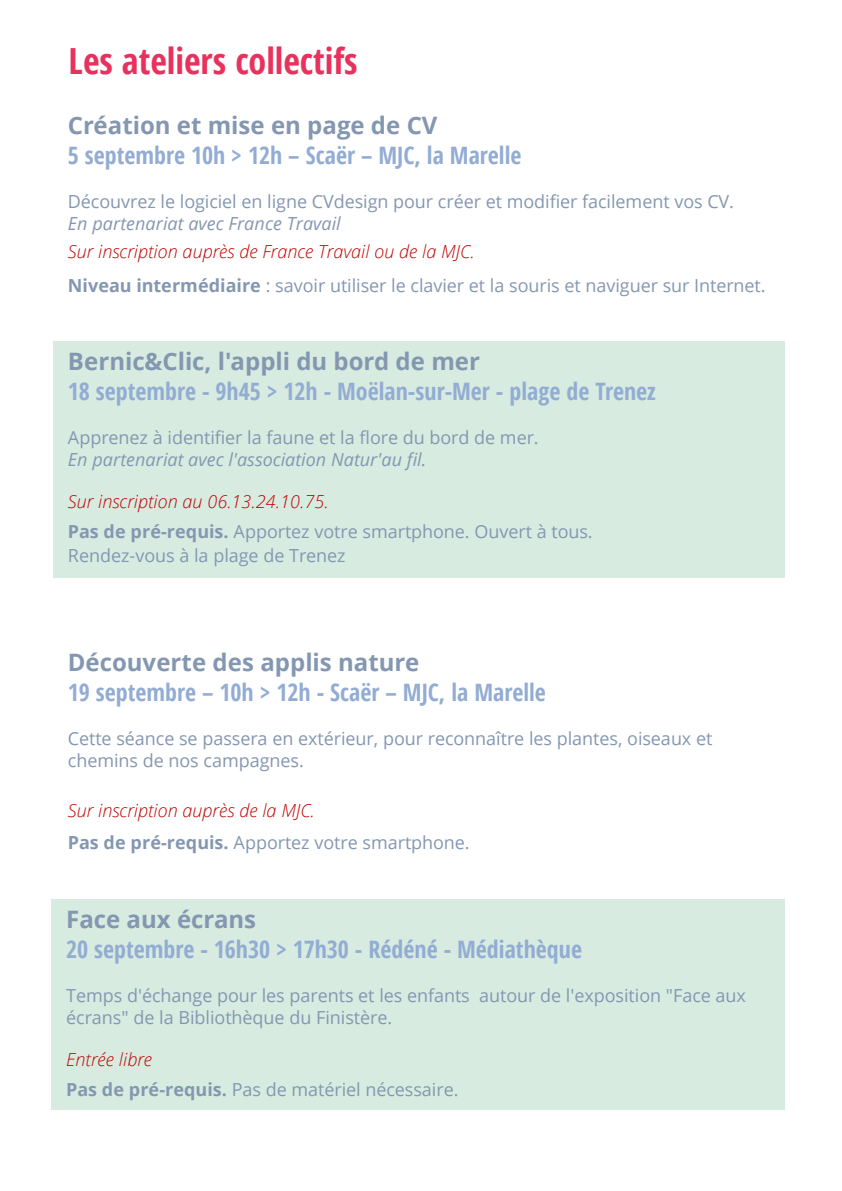
<style>
.page{position:relative;width:842px;height:1191px;background:#fff}
.page>*{position:absolute;margin:0;border:0;box-sizing:border-box;transform-origin:0 0}
.t1{font:700 condensed 36px "Open Sans";color:#e8325d}
.t2{font:700 condensed 24px "Open Sans";color:#92acd3}
.t3{font:700 24px "Open Sans";color:#8497b1}
.t4{font:18px/22px "Open Sans";letter-spacing:-.005em;color:#8497b1}
.t5{font:italic 18px "Open Sans";letter-spacing:.005em;color:#8497b1}
.t6{font:italic 300 18px/32.2px "Open Sans";letter-spacing:.005em;color:#c00302}
.s1{font-weight:300;font-style:italic;color:#c00302}
.s2{font-weight:700}
.s3{font-weight:700;font-style:normal;color:#8497b1}
.s4{font-weight:400;font-style:normal;color:#8497b1}
</style>
<div class="page">
<div style="left:53px;top:341px;width:732px;height:236px;background:#d7ebe0"></div>
<div style="left:52px;top:899px;width:733px;height:211px;background:#d7ebe0"></div>
<h1 class="t1" style="left:69px;top:36px;width:291px">Les ateliers collectifs</h1>
<h2 class="t3" style="left:68px;top:108px;width:371px">Création et mise en page de CV</h2>
<h2 class="t2" style="left:68px;top:138px;width:455px">5 septembre 10h &gt; 12h – Scaër – MJC, la Marelle</h2>
<p class="t4" style="left:68px;top:190px;width:668px">Découvrez le logiciel en ligne CVdesign pour créer et modifier facilement vos CV.</p>
<p class="t5" style="left:68px;top:211px;width:274px">En partenariat avec France Travail</p>
<p class="t4" style="left:68px;top:234px;width:699px;line-height:34px"><span class="s1">Sur inscription auprès de France Travail ou de la MJC.<br></span><span class="s2">Niveau intermédiaire</span> : savoir utiliser le clavier et la souris et naviguer sur Internet.</p>
<h2 class="t3" style="left:68px;top:345px;width:414px">Bernic&amp;Clic, l'appli du bord de mer</h2>
<h2 class="t2" style="left:68px;top:375px;width:589px">18 septembre - 9h45 &gt; 12h - Moëlan-sur-Mer - plage de Trenez</h2>
<p class="t4" style="left:68px;top:426px;width:472px">Apprenez à identifier la faune et la flore du bord de mer.</p>
<p class="t5" style="left:68px;top:447px;width:360px">En partenariat avec l'association Natur'au fil.</p>
<p class="t4" style="left:68px;top:486px;width:526px;line-height:30.2px"><span class="s1">Sur inscription au 06.13.24.10.75.<br></span><span class="s2">Pas de pré-requis.</span> Apportez votre smartphone. Ouvert à tous.</p>
<p class="t4" style="left:68px;top:544px;width:279px">Rendez-vous à la plage de Trenez</p>
<h2 class="t3" style="left:68px;top:645px;width:353px">Découverte des applis nature</h2>
<h2 class="t2" style="left:68px;top:675px;width:479px">19 septembre – 10h &gt; 12h - Scaër – MJC, la Marelle</h2>
<p class="t4" style="left:68px;top:726px;width:646px">Cette séance se passera en extérieur, pour reconnaître les plantes, oiseaux et chemins de nos campagnes.</p>
<p class="t6" style="left:68px;top:793px;width:403px">Sur inscription auprès de la MJC.<br><span class="s3">Pas de pré-requis.</span> <span class="s4">Apportez votre smartphone.</span></p>
<h2 class="t3" style="left:66px;top:902px;width:192px">Face aux écrans</h2>
<h2 class="t2" style="left:66px;top:932px;width:517px">20 septembre - 16h30 &gt; 17h30 - Rédéné - Médiathèque</h2>
<p class="t4" style="left:66px;top:984px;width:681px">Temps d'échange pour les parents et les enfants autour de l'exposition "Face aux écrans" de la Bibliothèque du Finistère.</p>
<p class="t4" style="left:66px;top:1044px;width:394px;line-height:29.8px"><span class="s1">Entrée libre<br></span><span class="s2">Pas de pré-requis.</span> Pas de matériel nécessaire.</p>
</div>
